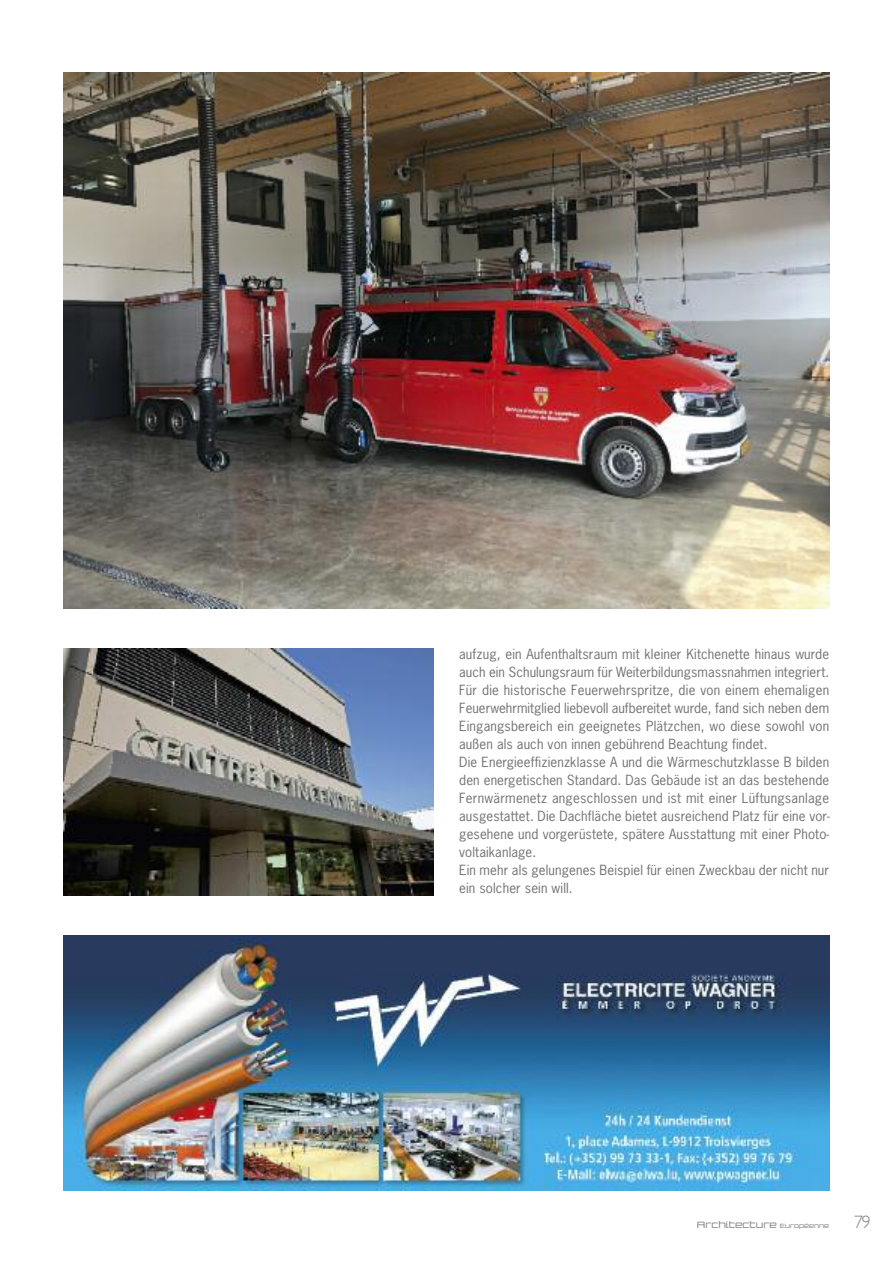
<style>
.page{position:relative;width:893px;height:1263px;background:#fff}
.page>*{position:absolute;margin:0;border:0;box-sizing:border-box;transform-origin:0 0}
.t1{font:300 18px "Gill Sans Std";color:#7e8083}
.t2{font:13.2px/18px "News Gothic LT";letter-spacing:.01em;color:#727172}
.t3{font:9px "Design System C 500 R";color:#7e8083}
.s1{font-size:6px}
</style>
<div class="page">
<img style="left:64px;top:72px;width:765px;height:536px">
<img style="left:64px;top:648px;width:370px;height:247px">
<img style="left:64px;top:935px;width:765px;height:256px">
<p class="t2" style="left:459px;top:645px;width:372px">aufzug, ein Aufenthaltsraum mit kleiner Kitchenette hinaus wurde auch ein Schulungsraum für Weiterbildungsmassnahmen integriert.<br>Für die historische Feuerwehrspritze, die von einem ehemaligen Feuerwehrmitglied liebevoll aufbereitet wurde, fand sich neben dem Eingangsbereich ein geeignetes Plätzchen, wo diese sowohl von außen als auch von innen gebührend Beachtung findet.<br>Die Energieeffizienzklasse A und die Wärmeschutzklasse B bilden den energetischen Standard. Das Gebäude ist an das bestehende Fernwärmenetz angeschlossen und ist mit einer Lüftungsanlage ausgestattet. Die Dachfläche bietet ausreichend Platz für eine vor&shy;gesehene und vorgerüstete, spätere Ausstattung mit einer Photo&shy;voltaikanlage.<br>Ein mehr als gelungenes Beispiel für einen Zweckbau der nicht nur ein solcher sein will.</p>
<p class="t3" style="left:697px;top:1219px;width:134px">Architecture <span class="s1">Européenne</span></p>
<h1 class="t1" style="left:854px;top:1215px;width:18px">79</h1>
</div>
